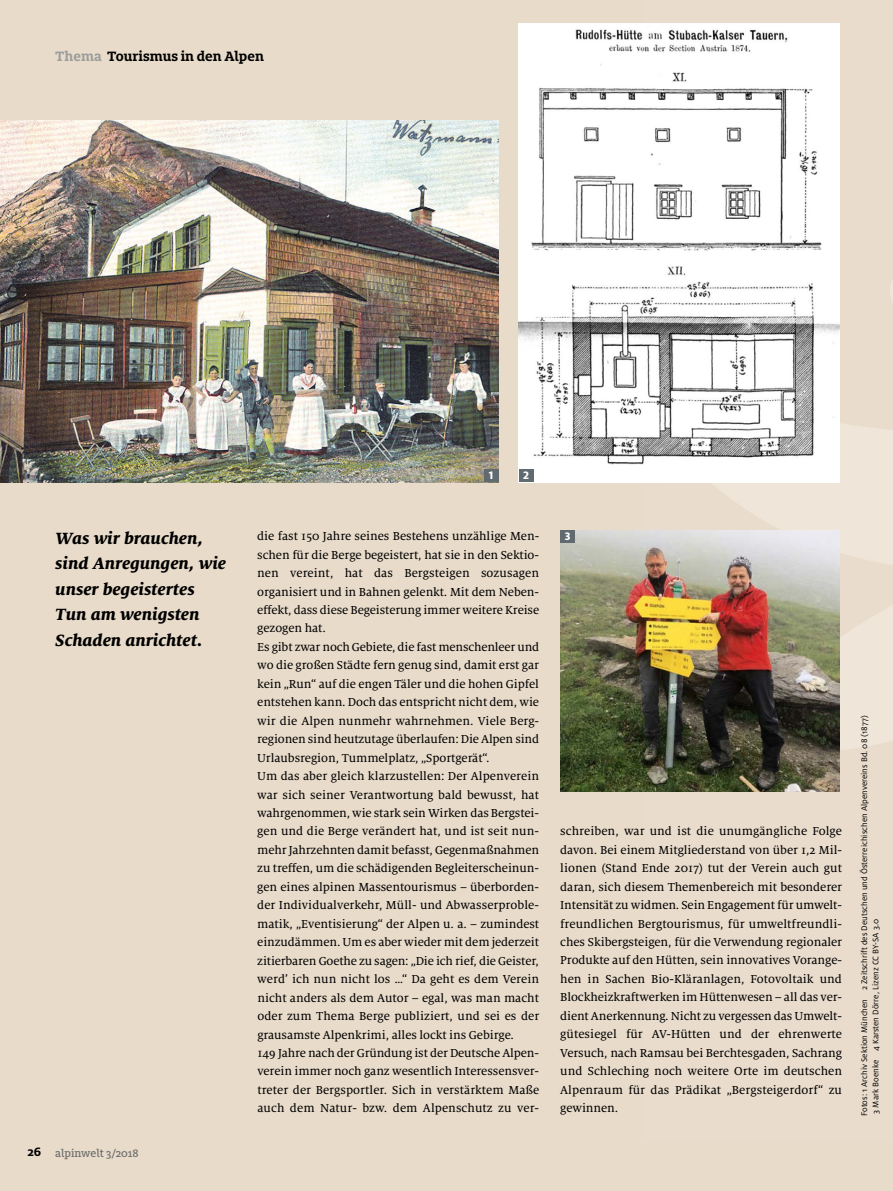
<style>
.page{position:relative;width:893px;height:1191px;background:#e8dbca}
.page>*{position:absolute;margin:0;border:0;box-sizing:border-box;transform-origin:0 0}
.t1{font:italic 800 18px/25.5px "Milo Serif OT";color:#000}
.t2{font:700 15px "Milo Slab OT";color:#000}
.t3{font:12.75px/18.5px "Milo Serif OT Text";letter-spacing:-.005em;color:#000}
.t4{font:500 12px "Milo Slab OT";color:#6f6f6e}
.t5{font:800 12px "Milo OT";color:#fff}
.t6{font:9px/11.2px "Milo OT";color:#000}
.s1{color:#9c9d9d}
.s2{font-family:"Milo OT";font-weight:700;font-size:13.5px;color:#000}
</style>
<div class="page">
<img style="left:644px;top:23px;width:249px;height:769px">
<img style="left:560px;top:530px;width:279px;height:262px">
<img style="left:0;top:121px;width:499px;height:361px">
<img style="left:519px;top:23px;width:320px;height:459px">
<div style="left:484px;top:469px;width:15px;height:13px;background:#616a6e"></div>
<div style="left:519px;top:469px;width:15px;height:13px;background:#616a6e"></div>
<div style="left:560px;top:530px;width:15px;height:13px;background:#616a6e"></div>
<p class="t2" style="left:55px;top:51px;width:210px"><span class="s1">Thema</span> Tourismus in den Alpen</p>
<h1 class="t1" style="left:55px;top:526px;width:172px">Was wir brauchen, sind Anregungen, wie unser begeistertes<br>Tun am wenigsten<br>Schaden anrichtet.</h1>
<p class="t4" style="left:28px;top:1148px;width:113px"><span class="s2">26</span> alpinwelt 3/2018</p>
<p class="t5" style="left:489px;top:471px;width:6px">1</p>
<p class="t5" style="left:523px;top:471px;width:7px">2</p>
<p class="t3" style="left:257px;top:528px;width:284px">die fast 150 Jahre seines Bestehens unzählige Men&shy;schen für die Berge begeistert, hat sie in den Sektio&shy;nen vereint, hat das Bergsteigen sozusagen organisiert und in Bahnen gelenkt. Mit dem Neben&shy;effekt, dass diese Begeisterung immer weitere Kreise gezogen hat.<br>Es gibt zwar noch Gebiete, die fast menschenleer und wo die großen Städte fern genug sind, damit erst gar kein „Run“ auf die engen Täler und die hohen Gipfel entstehen kann. Doch das entspricht nicht dem, wie wir die Alpen nunmehr wahrnehmen. Viele Berg&shy;regionen sind heutzutage überlaufen: Die Alpen sind Urlaubsregion, Tummelplatz, „Sportgerät“.<br>Um das aber gleich klarzustellen: Der Alpenverein war sich seiner Verantwortung bald bewusst, hat wahrgenommen, wie stark sein Wirken das Bergstei&shy;gen und die Berge verändert hat, und ist seit nun&shy;mehr Jahrzehnten damit befasst, Gegenmaßnahmen zu treffen, um die schädigenden Begleiterscheinun&shy;gen eines alpinen Massentourismus – überborden&shy;der Individualverkehr, Müll- und Abwasserproble&shy;matik, „Eventisierung“ der Alpen u. a. – zumindest einzudämmen. Um es aber wieder mit dem jederzeit zitierbaren Goethe zu sagen: „Die ich rief, die Geister, werd’ ich nun nicht los …“ Da geht es dem Verein nicht anders als dem Autor – egal, was man macht oder zum Thema Berge publiziert, und sei es der grausamste Alpenkrimi, alles lockt ins Gebirge.<br>149 Jahre nach der Gründung ist der Deutsche Alpen&shy;verein immer noch ganz wesentlich Interessensver&shy;treter der Bergsportler. Sich in verstärktem Maße auch dem Natur- bzw. dem Alpenschutz zu ver-</p>
<p class="t5" style="left:565px;top:531px;width:7px">3</p>
<p class="t3" style="left:560px;top:823px;width:283px;text-align:justify">schreiben, war und ist die unumgängliche Folge davon. Bei einem Mitgliederstand von über 1,2 Mil&shy;lionen (Stand Ende 2017) tut der Verein auch gut daran, sich diesem Themenbereich mit besonderer Intensität zu widmen. Sein Engagement für umwelt&shy;freundlichen Bergtourismus, für umweltfreundli&shy;ches Skibergsteigen, für die Verwendung regionaler Produkte auf den Hütten, sein innovatives Vorange&shy;hen in Sachen Bio-Kläranlagen, Fotovoltaik und Blockheizkraftwerken im Hüttenwesen – all das ver&shy;dient Anerkennung. Nicht zu vergessen das Umwelt&shy;gütesiegel für AV-Hütten und der ehrenwerte Versuch, nach Ramsau bei Berchtesgaden, Sachrang und Schleching noch weitere Orte im deutschen Alpenraum für das Prädikat „Bergsteigerdorf“ zu gewinnen.</p>
<p class="t6" style="left:859px;top:1116px;width:402px;rotate:-90deg">Fotos: 1 Archiv Sektion München 2 Zeitschrift des Deutschen und Österreichischen Alpenvereins Bd. 08 (1877)<br>3 Mark Boenke 4 Karsten Dörre, Lizenz CC BY-SA 3.0</p>
</div>
